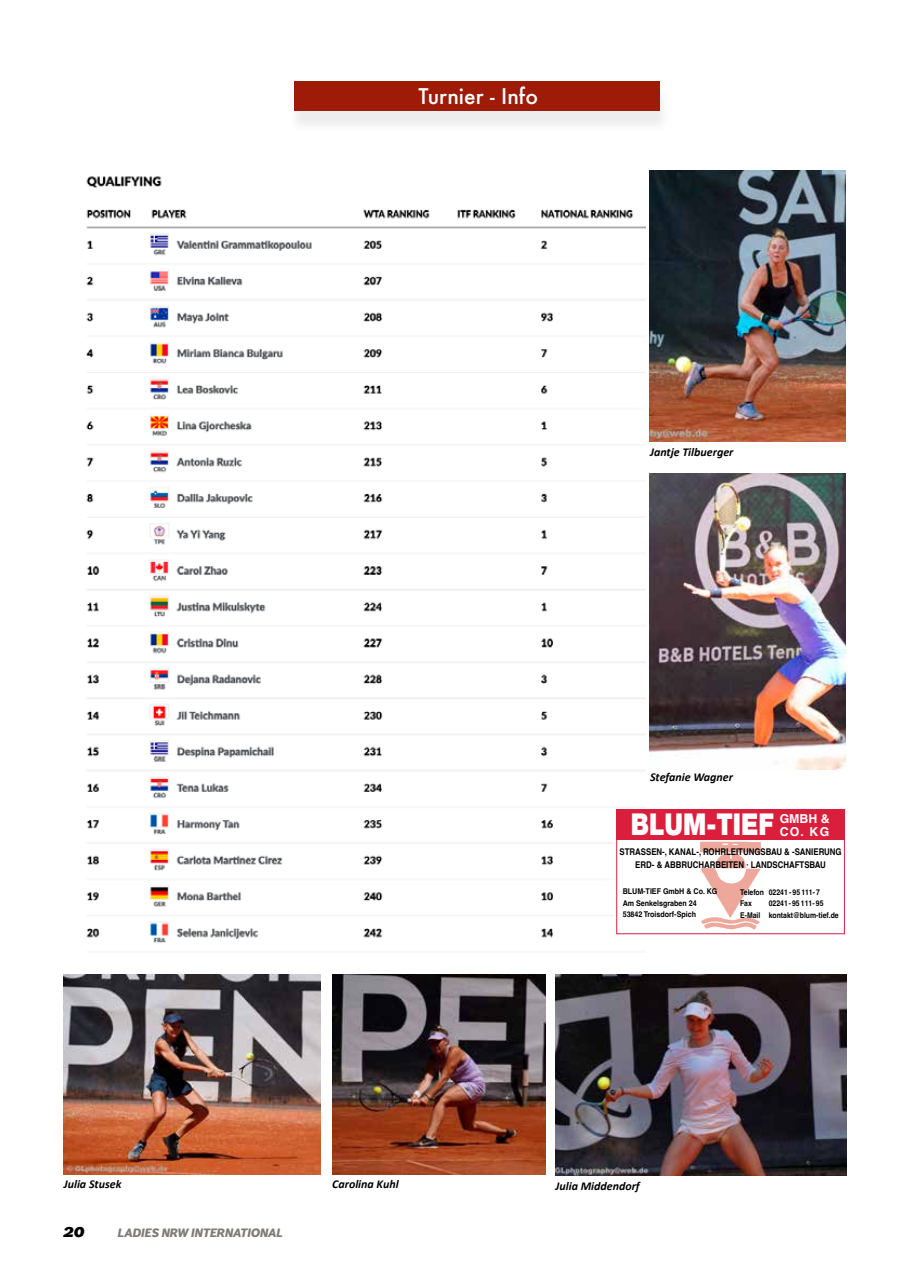
<style>
.page{position:relative;width:910px;height:1280px;background:#fff}
.page>*{position:absolute;margin:0;border:0;box-sizing:border-box;transform-origin:0 0}
.t1{font:900 30.15px "Helvetica Neue";color:#fff;scale:.82 1}
.t2{font:500 21px "Futura";color:#fff}
.t3{font:italic 900 18px "Dagny Pro";color:#000}
.t4{font:700 12.3px/13.2px "Helvetica";color:#fff}
.t5{font:italic 700 12px "Calibri";color:#000}
.t6{font:italic 900 12px "Dagny Pro";color:#807b78}
.t7{font:700 9.3px/13.2px "Helvetica";color:#000;text-align:center;scale:.85 1}
.t8{font:700 7.95px/11.4px "Helvetica";color:#000;scale:.87 1}
.t9{font:700 7.95px/11.4px "Helvetica";color:#000;scale:.9 1}
</style>
<div class="page">
<div style="left:288px;top:87px;width:383px;height:47px;background:#f2f3f3"></div>
<div style="left:294px;top:81px;width:366px;height:30px;background:#9e1b08"></div>
<img style="left:86px;top:176px;width:560px;height:767px">
<img style="left:64px;top:974px;width:256px;height:201px">
<img style="left:332px;top:974px;width:214px;height:201px">
<img style="left:650px;top:170px;width:195px;height:272px">
<img style="left:650px;top:473px;width:195px;height:297px">
<img style="left:555px;top:974px;width:291px;height:201px">
<div style="left:615px;top:808px;width:231px;height:128px;background:#fff"></div>
<div style="left:616px;top:809px;width:229px;height:125px;border:1px solid #da1f3d"></div>
<div style="left:616px;top:809px;width:229px;height:31px;background:#da1f3d"></div>
<img style="left:700px;top:841px;width:61px;height:89px">
<h2 class="t2" style="left:419px;top:82px;width:121px">Turnier - Info</h2>
<p class="t5" style="left:650px;top:444px;width:85px">Jantje Tilbuerger</p>
<p class="t5" style="left:650px;top:769px;width:84px">Stefanie Wagner</p>
<h1 class="t1" style="left:631px;top:807px;width:176px">BLUM-TIEF</h1>
<h3 class="t4" style="left:780px;top:813px;width:51px">GMBH &amp;<br>CO. KG</h3>
<p class="t7" style="left:619px;top:846px;width:263px">STRASSEN-, KANAL-, ROHRLEITUNGSBAU &amp; -SANIERUNG<br>ERD- &amp; ABBRUCHARBEITEN · LANDSCHAFTSBAU</p>
<p class="t9" style="left:623px;top:887px;width:107px">BLUM-TIEF GmbH &amp; Co. KG<br>Am Senkelsgraben 24<br>53842 Troisdorf-Spich</p>
<p class="t8" style="left:740px;top:887px;width:93px">Telefon 02241 - 95 111- 7<br>Fax</p>
<p class="t8" style="left:740px;top:898px;width:115px;text-indent:29px">02241- 95 111- 95<br>E-Mail kontakt@blum-tief.de</p>
<p class="t5" style="left:64px;top:1176px;width:59px">Julia Stusek</p>
<h3 class="t3" style="left:64px;top:1220px;width:22px">20</h3>
<p class="t6" style="left:118px;top:1226px;width:167px">LADIES NRW INTERNATIONAL</p>
<p class="t5" style="left:332px;top:1176px;width:68px">Carolina Kuhl</p>
<p class="t5" style="left:555px;top:1178px;width:86px">Julia Middendorf</p>
</div>
